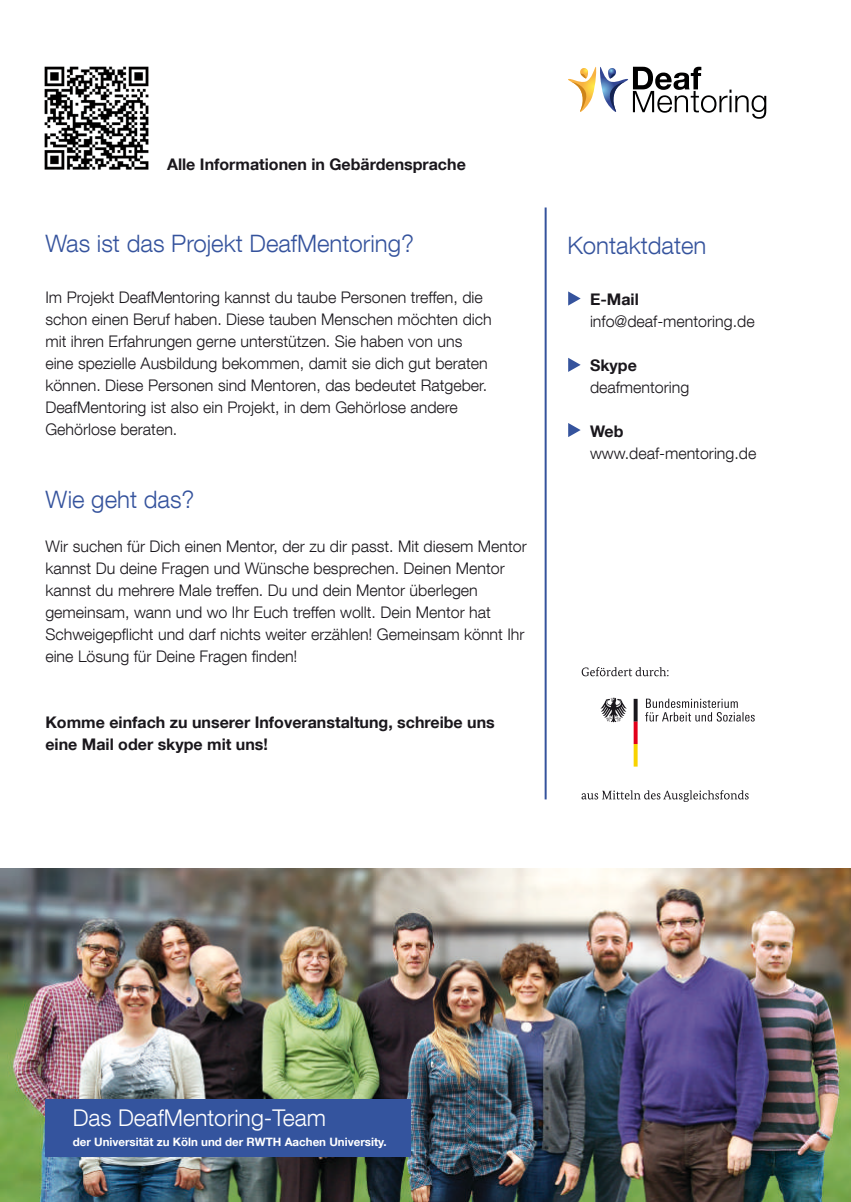
<style>
.page{position:relative;width:851px;height:1202px;background:#fff}
.page>*{position:absolute;margin:0;border:0;box-sizing:border-box;transform-origin:0 0}
.t1{font:300 24px "Helvetica Neue LT Com";color:#35539d}
.t2{font:300 23px "Helvetica Neue LT Com";color:#fff}
.t3{font:300 16px/22px "Helvetica Neue LT Com";color:#1a171c}
.t4{font:700 16px/22px "Helvetica Neue LT Com";color:#1a171c}
.t5{font:700 11.6px "Helvetica Neue LT Com";color:#fff}
</style>
<div class="page">
<hr style="left:544px;top:207px;width:2px;height:592px;background:#35539d">
<img style="left:0;top:868px;width:850px;height:334px">
<div style="left:45px;top:1100px;width:365px;height:57px;background:#34549e"></div>
<img style="left:44px;top:66px;width:105px;height:104px">
<svg style="left:600px;top:698px;width:26px;height:24px"></svg>
<svg style="left:633px;top:699px;width:4px;height:68px"></svg>
<svg style="left:645px;top:699px;width:109px;height:23px"></svg>
<svg style="left:581px;top:667px;width:87px;height:9px"></svg>
<svg style="left:581px;top:790px;width:167px;height:12px"></svg>
<svg style="left:568px;top:67px;width:198px;height:52px"></svg>
<svg style="left:568px;top:291px;width:12px;height:15px"></svg>
<svg style="left:568px;top:358px;width:12px;height:14px"></svg>
<svg style="left:568px;top:423px;width:12px;height:14px"></svg>
<p class="t4" style="left:167px;top:153px;width:300px">Alle Informationen in Gebärdensprache</p>
<h1 class="t1" style="left:45px;top:229px;width:370px">Was ist das Projekt DeafMentoring?</h1>
<p class="t3" style="left:45px;top:286px;width:448px">Im Projekt DeafMentoring kannst du taube Personen treffen, die schon einen Beruf haben. Diese tauben Menschen möchten dich mit ihren Erfahrungen gerne unterstützen. Sie haben von uns eine spezielle Ausbildung bekommen, damit sie dich gut beraten können. Diese Personen sind Mentoren, das bedeutet Ratgeber.<br>DeafMentoring ist also ein Projekt, in dem Gehörlose andere Gehörlose beraten.</p>
<h1 class="t1" style="left:45px;top:485px;width:151px">Wie geht das?</h1>
<p class="t3" style="left:45px;top:535px;width:483px">Wir suchen für Dich einen Mentor, der zu dir passt. Mit diesem Mentor kannst Du deine Fragen und Wünsche besprechen. Deinen Mentor kannst du mehrere Male treffen. Du und dein Mentor überlegen gemeinsam, wann und wo Ihr Euch treffen wollt. Dein Mentor hat Schweigepflicht und darf nichts weiter erzählen! Gemeinsam könnt Ihr eine Lösung für Deine Fragen finden!</p>
<p class="t4" style="left:45px;top:711px;width:451px">Komme einfach zu unserer Infoveranstaltung, schreibe uns eine Mail oder skype mit uns!</p>
<h1 class="t1" style="left:567px;top:231px;width:141px">Kontaktdaten</h1>
<p class="t4" style="left:590px;top:287px;width:50px">E-Mail</p>
<p class="t3" style="left:590px;top:310px;width:166px">info@deaf-mentoring.de</p>
<p class="t4" style="left:590px;top:353px;width:48px">Skype</p>
<p class="t3" style="left:590px;top:376px;width:101px">deafmentoring</p>
<p class="t4" style="left:590px;top:419px;width:35px">Web</p>
<p class="t3" style="left:590px;top:442px;width:168px">www.deaf-mentoring.de</p>
<h2 class="t2" style="left:73px;top:1104px;width:255px">Das DeafMentoring-Team</h2>
<p class="t5" style="left:73px;top:1134px;width:315px">der Universität zu Köln und der RWTH Aachen University.</p>
</div>
